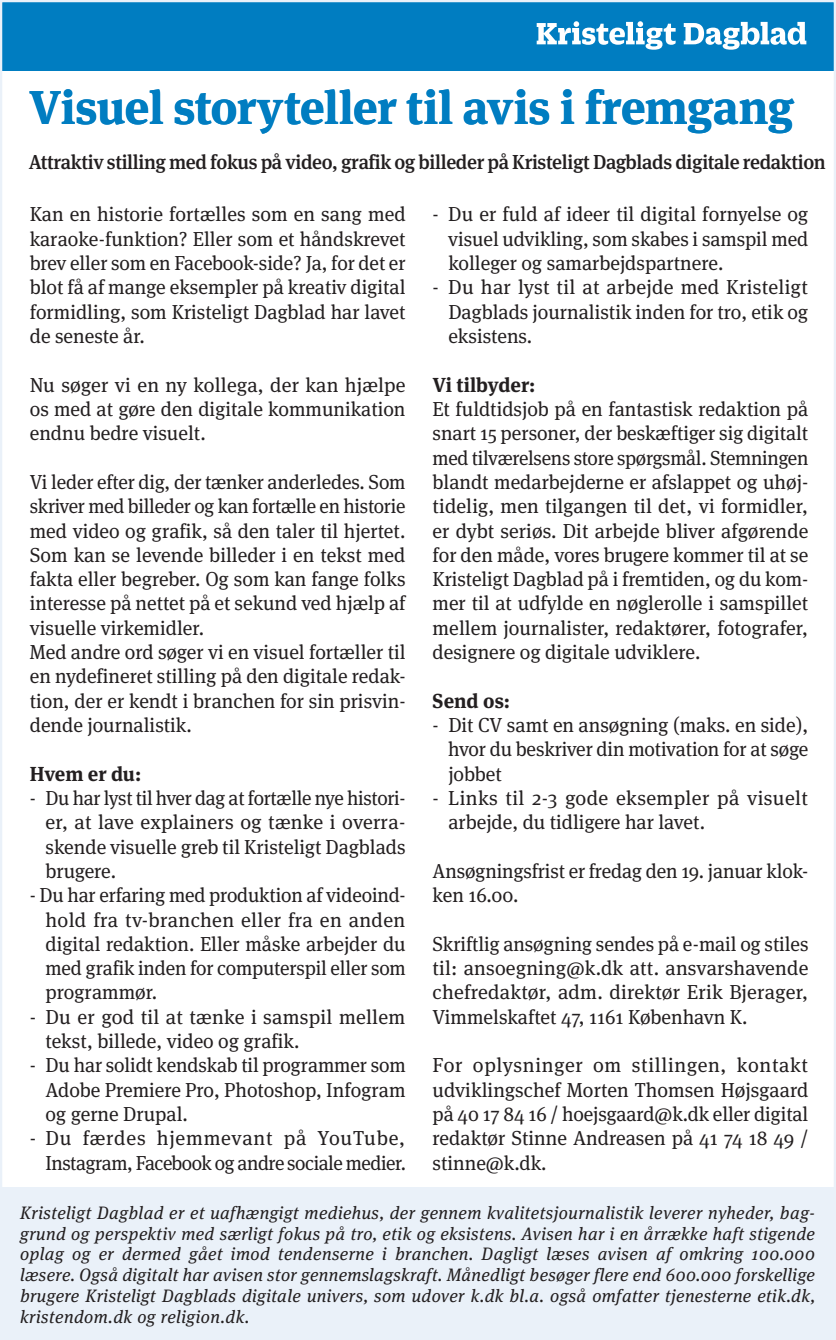
<style>
.page{position:relative;width:836px;height:1340px;background:#fff}
.page>*{position:absolute;margin:0;border:0;box-sizing:border-box;transform-origin:0 0}
.t1{font:700 47.25px "Meta Serif OT";letter-spacing:-.015em;color:#007dc1}
.t2{font:20.25px/24.3px "Meta Serif OT";color:#231f20;text-align:justify}
.t3{font:20.25px/24.3px "Meta Serif OT";color:#231f20;text-align:justify;scale:.96 1}
.t4{font:500 20.25px "Meta Serif OT";letter-spacing:-.02em;color:#231f20}
.t5{font:20.25px/24.3px "Meta Serif OT";letter-spacing:-.025em;color:#231f20;text-align:right}
.t6{font:700 20.25px "Meta Serif OT";color:#231f20}
.t7{font:italic 18px/20.9px "Meta Serif OT";letter-spacing:.02em;color:#231f20;text-align:justify}
</style>
<div class="page">
<div style="left:0;top:0;width:836px;height:71px;background:#007dc1"></div>
<div style="left:0;top:1187px;width:836px;height:152px;background:#eaf1f9"></div>
<svg style="left:536px;top:21px;width:139px;height:29px"></svg>
<svg style="left:683px;top:22px;width:123px;height:28px"></svg>
<h1 class="t1" style="left:29px;top:79px;width:766px">Visuel storyteller til avis i fremgang</h1>
<p class="t4" style="left:29px;top:150px;width:798px">Attraktiv stilling med fokus på video, grafik og billeder på Kristeligt Dagblads digitale redaktion</p>
<p class="t2" style="left:30px;top:203px;width:377px">Kan en historie fortælles som en sang med karaoke-funktion? Eller som et håndskrevet brev eller som en Facebook-side? Ja, for det er blot få af mange eksempler på kreativ digital formidling, som Kristeligt Dagblad har lavet de seneste år.</p>
<p class="t2" style="left:30px;top:373px;width:377px">Nu søger vi en ny kollega, der kan hjælpe os med at gøre den digitale kommunikation endnu bedre visuelt.</p>
<p class="t2" style="left:30px;top:470px;width:377px;text-align:left">Vi leder efter dig, der tænker anderledes. Som skriver med billeder og kan fortælle en historie med video og grafik, så den taler til hjertet.<br>Som kan se levende billeder i en tekst med fakta eller begreber. Og som kan fange folks interesse på nettet på et sekund ved hjælp af visuelle virkemidler.<br>Med andre ord søger vi en visuel fortæller til en nydefineret stilling på den digitale redak&shy;tion, der er kendt i branchen for sin prisvin&shy;dende journalistik.</p>
<p class="t6" style="left:30px;top:761px;width:113px">Hvem er du:</p>
<p class="t3" style="left:46px;top:786px;width:376px;text-indent:-16px">- Du har lyst til hver dag at fortælle nye histori&shy;er, at lave explainers og tænke i overra&shy;skende visuelle greb til Kristeligt Dagblads brugere.</p>
<p class="t2" style="left:46px;top:883px;width:362px;text-indent:-16px">- Du har erfaring med produktion af videoind&shy;hold fra tv-branchen eller fra en anden digital redaktion. Eller måske arbejder du med grafik inden for computerspil eller som programmør.</p>
<p class="t2" style="left:46px;top:1005px;width:361px;text-indent:-16px">- Du er god til at tænke i samspil mellem tekst, billede, video og grafik.</p>
<p class="t2" style="left:46px;top:1053px;width:362px;text-indent:-16px">- Du har solidt kendskab til programmer som Adobe Premiere Pro, Photoshop, Infogram og gerne Drupal.</p>
<p class="t5" style="left:30px;top:1126px;width:377px">- Du færdes hjemmevant på YouTube,<br>Instagram, Facebook og andre sociale medier.</p>
<p class="t2" style="left:448px;top:203px;width:361px;text-indent:-16px">- Du er fuld af ideer til digital fornyelse og visuel udvikling, som skabes i samspil med kolleger og samarbejdspartnere.</p>
<p class="t2" style="left:448px;top:276px;width:361px;text-indent:-16px">- Du har lyst til at arbejde med Kristeligt Dagblads journalistik inden for tro, etik og eksistens.</p>
<p class="t6" style="left:432px;top:372px;width:104px">Vi tilbyder:</p>
<p class="t2" style="left:432px;top:397px;width:377px">Et fuldtidsjob på en fantastisk redaktion på snart 15 personer, der beskæftiger sig digitalt med tilværelsens store spørgsmål. Stemningen blandt medarbejderne er afslappet og uhøj&shy;tidelig, men tilgangen til det, vi formidler, er dybt seriøs. Dit arbejde bliver afgørende for den måde, vores brugere kommer til at se Kristeligt Dagblad på i fremtiden, og du kom&shy;mer til at udfylde en nøglerolle i samspillet mellem journalister, redaktører, fotografer, designere og digitale udviklere.</p>
<p class="t6" style="left:432px;top:688px;width:79px">Send os:</p>
<p class="t2" style="left:448px;top:713px;width:361px;text-indent:-16px">- Dit CV samt en ansøgning (maks. en side), hvor du beskriver din motivation for at søge jobbet</p>
<p class="t2" style="left:448px;top:786px;width:361px;text-indent:-16px">- Links til 2-3 gode eksempler på visuelt arbejde, du tidligere har lavet.</p>
<p class="t2" style="left:432px;top:859px;width:377px">Ansøgningsfrist er fredag den 19. januar klok&shy;ken 16.00.</p>
<p class="t2" style="left:432px;top:932px;width:377px">Skriftlig ansøgning sendes på e-mail og stiles til: ansoegning@k.dk att. ansvarshavende chefredaktør, adm. direktør Erik Bjerager, Vimmelskaftet 47, 1161 København K.</p>
<p class="t2" style="left:432px;top:1053px;width:377px">For oplysninger om stillingen, kontakt udviklingschef Morten Thomsen Højsgaard på 40 17 84 16 / hoejsgaard@k.dk eller digital redaktør Stinne Andreasen på 41 74 18 49 / stinne@k.dk.</p>
<p class="t7" style="left:20px;top:1202px;width:796px">Kristeligt Dagblad er et uafhængigt mediehus, der gennem kvalitetsjournalistik leverer nyheder, bag&shy;grund og perspektiv med særligt fokus på tro, etik og eksistens. Avisen har i en årrække haft stigende oplag og er dermed gået imod tendenserne i branchen. Dagligt læses avisen af omkring 100.000 læsere. Også digitalt har avisen stor gennemslagskraft. Månedligt besøger flere end 600.000 forskellige brugere Kristeligt Dagblads digitale univers, som udover k.dk bl.a. også omfatter tjenesterne etik.dk, kristendom.dk og religion.dk.</p>
</div>
